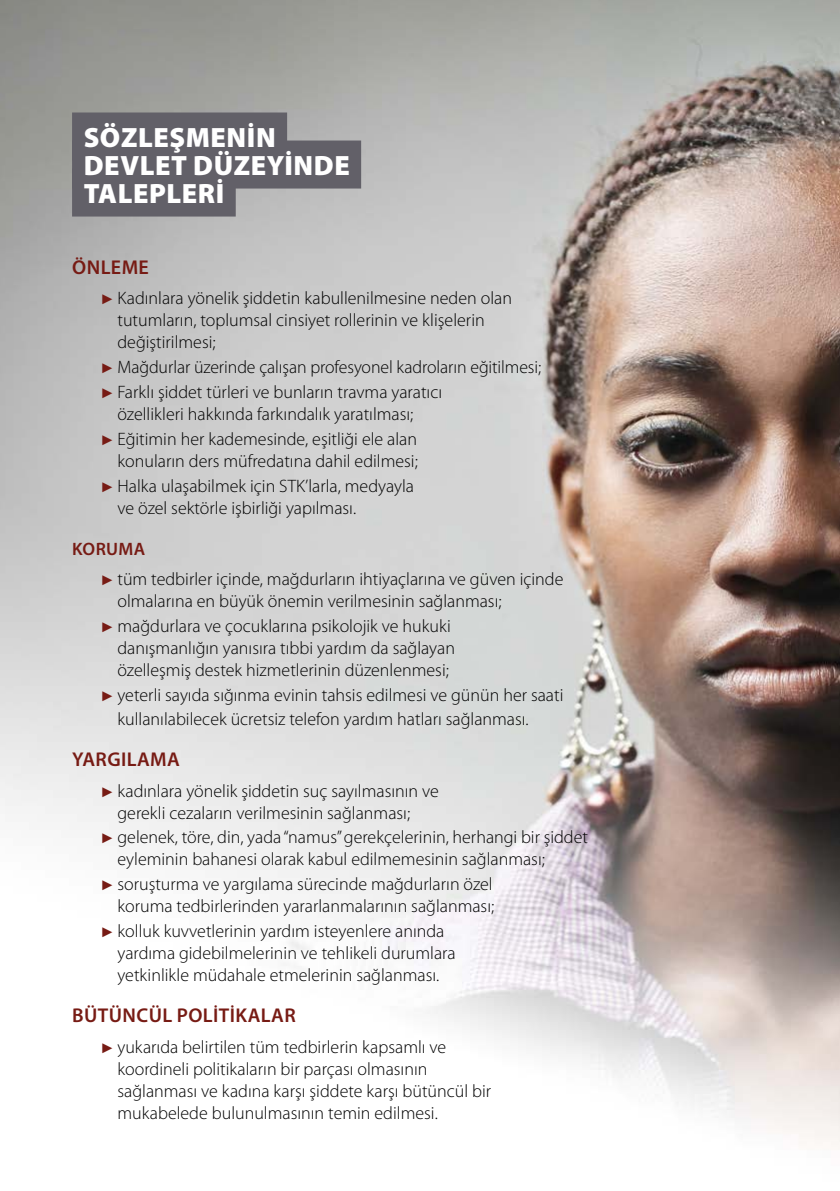
<style>
.page{position:relative;width:840px;height:1191px;background:#fff}
.page>*{position:absolute;margin:0;border:0;box-sizing:border-box;transform-origin:0 0}
.t1{font:900 28px/28px "Myriad Pro";letter-spacing:.02em;color:#fff}
.t2{font:600 20px "Myriad Pro";letter-spacing:.02em;color:#771b14}
.t3{font:300 18px/22px "Myriad Pro";color:#000}
.s1{font-family:"Arial";font-weight:400;font-size:14px;color:#771b14}
.s2{font-weight:600;color:#771b14}
</style>
<div class="page">
<img style="left:0;top:0;width:839px;height:1149px">
<div style="left:72px;top:112px;width:215px;height:48px;background:#626068"></div>
<div style="left:72px;top:140px;width:289px;height:48px;background:#626068"></div>
<div style="left:72px;top:168px;width:163px;height:48px;background:#626068"></div>
<h1 class="t1" style="left:84px;top:122px;width:267px">SÖZLEŞMENİN<br>DEVLET DÜZEYİNDE<br>TALEPLERİ</h1>
<p class="t2" style="left:72px;top:254px;width:78px">ÖNLEME</p>
<p class="t3" style="left:117px;top:287px;width:396px;text-indent:-17px"><span class="s1">►</span> Kadınlara yönelik şiddetin kabullenilmesine neden olan tutumların, toplumsal cinsiyet rollerinin ve klişelerin değiştirilmesi;</p>
<p class="t3" style="left:100px;top:355px;width:442px;line-height:24.8px"><span class="s1">►</span> Mağdurlar üzerinde çalışan profesyonel kadroların eğitilmesi; <span class="s1">►</span> Farklı şiddet türleri ve bunların travma yaratıcı</p>
<p class="t3" style="left:100px;top:401px;width:318px;line-height:24.8px;text-align:right">özellikleri hakkında farkındalık yaratılması;<br><span class="s1">►</span> Eğitimin her kademesinde, eşitliği ele alan</p>
<p class="t3" style="left:100px;top:448px;width:319px;line-height:24.8px;text-align:right">konuların ders müfredatına dahil edilmesi; <span class="s1">►</span> Halka ulaşabilmek için STK’larla, medyayla</p>
<p class="t3" style="left:117px;top:496px;width:240px">ve özel sektörle işbirliği yapılması.</p>
<p class="t3" style="left:100px;top:533px;width:464px;line-height:30.6px;text-indent:-28px"><span class="s2">KORUMA<br></span><span class="s1">►</span> tüm tedbirler içinde, mağdurların ihtiyaçlarına ve güven içinde</p>
<p class="t3" style="left:100px;top:589px;width:402px;line-height:24.8px;text-indent:17px">olmalarına en büyük önemin verilmesinin sağlanması; <span class="s1">►</span> mağdurlara ve çocuklarına psikolojik ve hukuki</p>
<p class="t3" style="left:117px;top:637px;width:339px">danışmanlığın yanısıra tıbbi yardım da sağlayan özelleşmiş destek hizmetlerinin düzenlenmesi;</p>
<p class="t3" style="left:117px;top:683px;width:447px;line-height:24px;text-indent:-17px"><span class="s1">►</span> yeterli sayıda sığınma evinin tahsis edilmesi ve günün her saati kullanılabilecek ücretsiz telefon yardım hatları sağlanması.</p>
<p class="t2" style="left:72px;top:746px;width:109px">YARGILAMA</p>
<p class="t3" style="left:117px;top:779px;width:323px;text-indent:-17px"><span class="s1">►</span> kadınlara yönelik şiddetin suç sayılmasının ve gerekli cezaların verilmesinin sağlanması;</p>
<p class="t3" style="left:117px;top:826px;width:472px;text-indent:-17px"><span class="s1">►</span> gelenek, töre, din, yada “namus” gerekçelerinin, herhangi bir şiddet eyleminin bahanesi olarak kabul edilmemesinin sağlanması;</p>
<p class="t3" style="left:100px;top:873px;width:395px;text-align:right"><span class="s1">►</span> soruşturma ve yargılama sürecinde mağdurların özel koruma tedbirlerinden yararlanmalarının sağlanması;</p>
<p class="t3" style="left:117px;top:920px;width:339px;text-indent:-17px"><span class="s1">►</span> kolluk kuvvetlerinin yardım isteyenlere anında yardıma gidebilmelerinin ve tehlikeli durumlara yetkinlikle müdahale etmelerinin sağlanması.</p>
<p class="t2" style="left:72px;top:1002px;width:189px">BÜTÜNCÜL POLİTİKALAR</p>
<p class="t3" style="left:117px;top:1035px;width:375px;text-indent:-17px"><span class="s1">►</span> yukarιda belirtilen tüm tedbirlerin kapsamlı ve koordineli politikaların bir parçası olmasının sağlanması ve kadına karşı şiddete karşı bütüncül bir mukabelede bulunulmasının temin edilmesi.</p>
</div>
